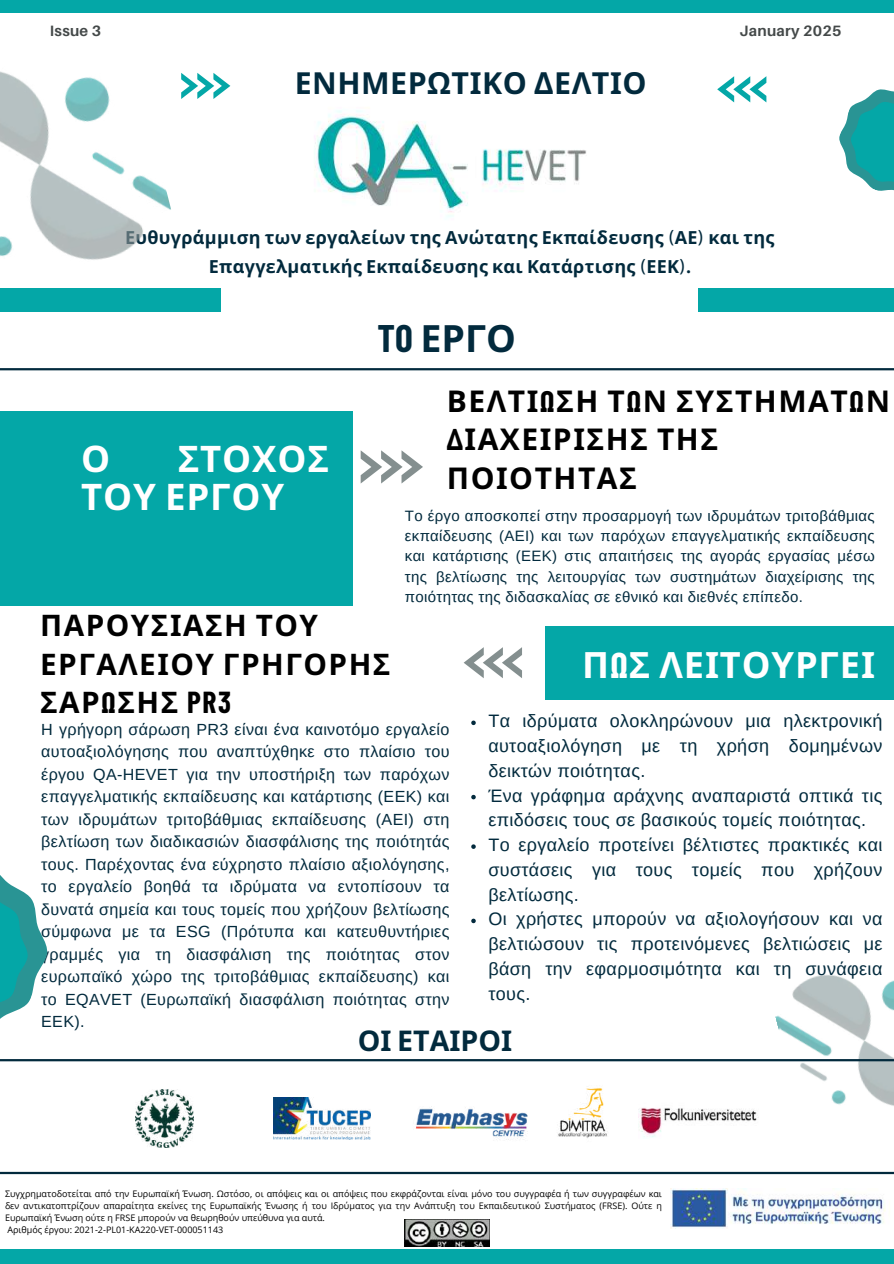
<style>
.page{position:relative;width:894px;height:1264px;background:#fff}
.page>*{position:absolute;margin:0;border:0;box-sizing:border-box;transform-origin:0 0}
.t1{font:700 37.5px "Noto Sans";color:#022a3d}
.t2{font:700 36.6px/38.2px "Noto Sans";letter-spacing:.025em;color:#fff}
.t3{font:700 36.3px "Noto Sans";letter-spacing:.025em;color:#fff}
.t4{font:700 30.3px "Noto Sans";letter-spacing:.015em;color:#022a3d}
.t5{font:700 30px/38.2px "Noto Sans";letter-spacing:.05em;color:#000}
.t6{font:700 29.7px/38.2px "Noto Sans";letter-spacing:.05em;color:#000}
.t7{font:700 28.5px "Noto Sans";color:#022a3d}
.t8{font:18px/24.8px "Arimo";letter-spacing:.02em;color:#022a3d}
.t9{font:700 18px/29.2px "Noto Sans";letter-spacing:.015em;color:#022a3d;text-align:center}
.t10{font:16.05px/22.5px "Arimo";letter-spacing:.02em;color:#022a3d;text-align:justify}
.t11{font:15px/20.2px "Arimo";letter-spacing:.02em;color:#022a3d;text-align:justify}
.t12{font:700 15px "Aileron";letter-spacing:.015em;color:#444949}
.t13{font:9px/12px "Open Sans";color:#000}
.s1{font-family:"Aileron"}
.s2{font-family:"Barlow Condensed"}
</style>
<div class="page">
<div style="left:0;top:412px;width:352px;height:194px;background:#04a7a7"></div>
<img style="left:314px;top:110px;width:272px;height:107px">
<div style="left:0;top:288px;width:220px;height:23px;background:#04a7a7"></div>
<div style="left:698px;top:288px;width:195px;height:23px;background:#04a7a7"></div>
<div style="left:544px;top:626px;width:349px;height:74px;background:#04a7a7"></div>
<svg style="left:360px;top:450px;width:63px;height:33px"></svg>
<svg style="left:463px;top:647px;width:59px;height:31px"></svg>
<svg style="left:181px;top:73px;width:49px;height:26px"></svg>
<svg style="left:717px;top:76px;width:49px;height:26px"></svg>
<div style="left:0;top:0;width:893px;height:12px;background:#04a7a7"></div>
<div style="left:0;top:1249px;width:893px;height:14px;background:#04a7a7"></div>
<hr style="left:0;top:368px;width:893px;height:2px;background:#022a3d">
<hr style="left:0;top:1171px;width:893px;height:3px;background:#022a3d">
<img style="left:135px;top:1089px;width:59px;height:58px">
<img style="left:273px;top:1097px;width:97px;height:42px">
<img style="left:415px;top:1106px;width:113px;height:34px">
<img style="left:558px;top:1088px;width:50px;height:50px">
<img style="left:638px;top:1108px;width:119px;height:30px">
<img style="left:0;top:71px;width:171px;height:189px">
<svg style="left:0;top:875px;width:47px;height:144px"></svg>
<img style="left:766px;top:974px;width:127px;height:132px">
<hr style="left:0;top:1059px;width:893px;height:2px;background:#022a3d">
<svg style="left:839px;top:89px;width:54px;height:102px"></svg>
<img style="left:405px;top:1219px;width:84px;height:27px">
<img style="left:670px;top:1188px;width:216px;height:39px">
<svg style="left:471px;top:720px;width:4px;height:5px"></svg>
<svg style="left:471px;top:794px;width:4px;height:5px"></svg>
<svg style="left:471px;top:844px;width:4px;height:4px"></svg>
<svg style="left:471px;top:918px;width:4px;height:5px"></svg>
<p class="t12" style="left:50px;top:21px;width:53px">Issue 3</p>
<h3 class="t4" style="left:294px;top:61px;width:353px">ΕΝΗΜΕΡΩΤΙΚΟ ΔΕΛΤΙΟ</h3>
<p class="t12" style="left:739px;top:21px;width:103px">January 2025</p>
<p class="t9" style="left:125px;top:222px;width:650px">Ευθυγράμμιση των εργαλείων της Ανώτατης Εκπαίδευσης <span class="s1">(</span>ΑΕ<span class="s1">)</span> και της<br>Επαγγελματικής Εκπαίδευσης και Κατάρτισης <span class="s1">(</span>ΕΕΚ<span class="s1">).</span></p>
<h1 class="t1" style="left:377px;top:312px;width:140px"><span class="s2">TO</span> ΕΡΓΟ</h1>
<h2 class="t2" style="left:81px;top:439px;width:249px;text-indent:96px">ΣΤΟΧΟΣ<br>ΤΟΥ ΕΡΓΟΥ</h2>
<h2 class="t2" style="left:81px;top:439px;width:31px">Ο</h2>
<h3 class="t5" style="left:447px;top:381px;width:444px">ΒΕΛΤΙ<span class="s2">Ω</span>ΣΗ Τ<span class="s2">Ω</span>Ν ΣΥΣΤΗΜΑΤ<span class="s2">Ω</span>Ν<br><span class="s2">Δ</span>ΙΑΧΕΙΡΙΣΗΣ ΤΗΣ<br>ΠΟΙΟΤΗΤΑΣ</h3>
<p class="t11" style="left:405px;top:505px;width:471px">Το έργο αποσκοπεί στην προσαρμογή των ιδρυμάτων τριτοβάθμιας εκπαίδευσης (ΑΕΙ) και των παρόχων επαγγελματικής εκπαίδευσης και κατάρτισης (ΕΕΚ) στις απαιτήσεις της αγοράς εργασίας μέσω της βελτίωσης της λειτουργίας των συστημάτων διαχείρισης της ποιότητας της διδασκαλίας σε εθνικό και διεθνές επίπεδο.</p>
<h3 class="t6" style="left:40px;top:605px;width:352px">ΠΑΡΟΥΣΙΑΣΗ ΤΟΥ<br>ΕΡΓΑΛΕΙΟΥ ΓΡΗΓΟΡΗΣ<br>ΣΑΡ<span class="s2">Ω</span>ΣΗΣ <span class="s2">PR3</span></h3>
<h3 class="t3" style="left:582px;top:638px;width:294px">Π<span class="s2">Ω</span>Σ ΛΕΙΤΟΥΡΓΕΙ</h3>
<p class="t8" style="left:488px;top:708px;width:395px">Τα ιδρύματα ολοκληρώνουν μια ηλεκτρονική αυτοαξιολόγηση με τη χρήση δομημένων δεικτών ποιότητας.<br>Ένα γράφημα αράχνης αναπαριστά οπτικά τις επιδόσεις τους σε βασικούς τομείς ποιότητας.<br>Το εργαλείο προτείνει βέλτιστες πρακτικές και συστάσεις για τους τομείς που χρήζουν βελτίωσης.<br>Οι χρήστες μπορούν να αξιολογήσουν και να βελτιώσουν τις προτεινόμενες βελτιώσεις με βάση την εφαρμοσιμότητα και τη συνάφεια τους.</p>
<p class="t10" style="left:41px;top:717px;width:409px">Η γρήγορη σάρωση PR3 είναι ένα καινοτόμο εργαλείο αυτοαξιολόγησης που αναπτύχθηκε στο πλαίσιο του έργου QA-HEVET για την υποστήριξη των παρόχων επαγγελματικής εκπαίδευσης και κατάρτισης (ΕΕΚ) και των ιδρυμάτων τριτοβάθμιας εκπαίδευσης (ΑΕΙ) στη βελτίωση των διαδικασιών διασφάλισης της ποιότητάς τους. Παρέχοντας ένα εύχρηστο πλαίσιο αξιολόγησης, το εργαλείο βοηθά τα ιδρύματα να εντοπίσουν τα δυνατά σημεία και τους τομείς που χρήζουν βελτίωσης σύμφωνα με τα ESG (Πρότυπα και κατευθυντήριες γραμμές για τη διασφάλιση της ποιότητας στον ευρωπαϊκό χώρο της τριτοβάθμιας εκπαίδευσης) και το EQAVET (Ευρωπαϊκή διασφάλιση ποιότητας στην ΕΕΚ).</p>
<h3 class="t7" style="left:357px;top:1020px;width:156px">ΟΙ ΕΤΑΙΡΟΙ</h3>
<p class="t13" style="left:5px;top:1187px;width:658px">Συγχρηματοδοτείται από την Ευρωπαϊκή Ένωση. Ωστόσο, οι απόψεις και οι απόψεις που εκφράζονται είναι μόνο του συγγραφέα ή των συγγραφέων και δεν αντικατοπτρίζουν απαραίτητα εκείνες της Ευρωπαϊκής Ένωσης ή του Ιδρύματος για την Ανάπτυξη του Εκπαιδευτικού Συστήματος (FRSE). Ούτε η Ευρωπαϊκή Ένωση ούτε η FRSE μπορούν να θεωρηθούν υπεύθυνα για αυτά.<br>Αριθμός έργου: 2021-2-PL01-KA220-VET-000051143</p>
</div>
